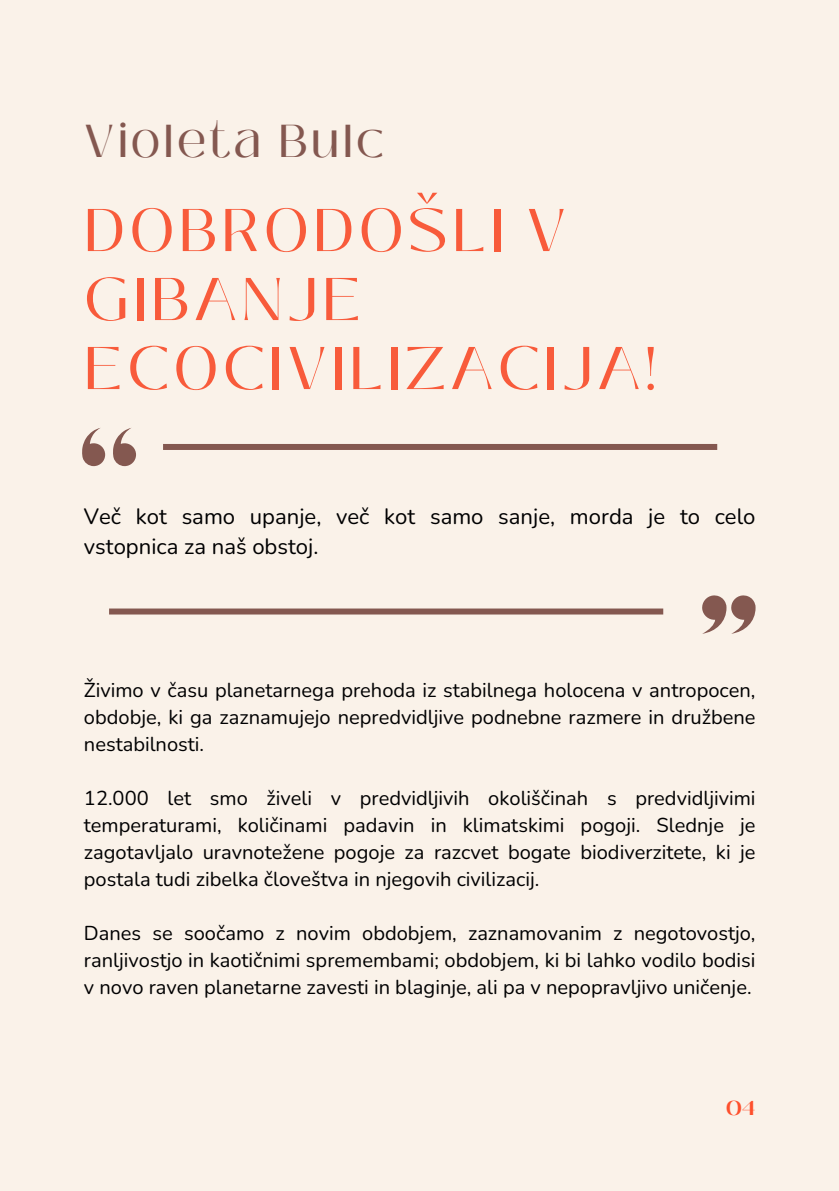
<style>
.page{position:relative;width:839px;height:1191px;background:#fff}
.page>*{position:absolute;margin:0;border:0;box-sizing:border-box;transform-origin:0 0}
.t1{font:60px/69px "Black Mango";letter-spacing:.07em;color:#f85b3b}
.t2{font:46px "Black Mango";letter-spacing:.07em;color:#845850}
.t3{font:22px/30px "Nunito";color:#000001}
.t4{font:20px/27px "Nunito";color:#000001;text-align:justify}
.t5{font:700 20px "Black Mango";color:#fe502d}
</style>
<div class="page">
<div style="left:0;top:0;width:838px;height:1191px;background:#faf2e9"></div>
<svg style="left:82px;top:428px;width:23px;height:38px"></svg>
<svg style="left:113px;top:428px;width:23px;height:38px"></svg>
<svg style="left:702px;top:595px;width:53px;height:39px"></svg>
<div style="left:109px;top:609px;width:554px;height:6px;background:#845850"></div>
<div style="left:163px;top:444px;width:554px;height:6px;background:#845850"></div>
<p class="t2" style="left:84px;top:107px;width:301px">Violeta Bulc</p>
<h2 class="t1" style="left:84px;top:196px;width:574px">DOBRODOŠLI V<br>GIBANJE<br>ECOCIVILIZACIJA!</h2>
<p class="t3" style="left:84px;top:502px;width:673px">Več kot samo upanje, več kot samo sanje, morda je to celo vstopnica za naš obstoj.</p>
<h1 class="t4" style="left:84px;top:677px;width:673px">Živimo v času planetarnega prehoda iz stabilnega holocena v antropocen, obdobje, ki ga zaznamujejo nepredvidljive podnebne razmere in družbene nestabilnosti.</h1>
<p class="t4" style="left:84px;top:785px;width:673px">12.000 let smo živeli v predvidljivih okoliščinah s predvidljivimi temperaturami, količinami padavin in klimatskimi pogoji. Slednje je zagotavljalo uravnotežene pogoje za razcvet bogate biodiverzitete, ki je postala tudi zibelka človeštva in njegovih civilizacij.</p>
<p class="t4" style="left:84px;top:920px;width:673px">Danes se soočamo z novim obdobjem, zaznamovanim z negotovostjo, ranljivostjo in kaotičnimi spremembami; obdobjem, ki bi lahko vodilo bodisi v novo raven planetarne zavesti in blaginje, ali pa v nepopravljivo uničenje.</p>
<p class="t5" style="left:726px;top:1093px;width:31px">04</p>
</div>
